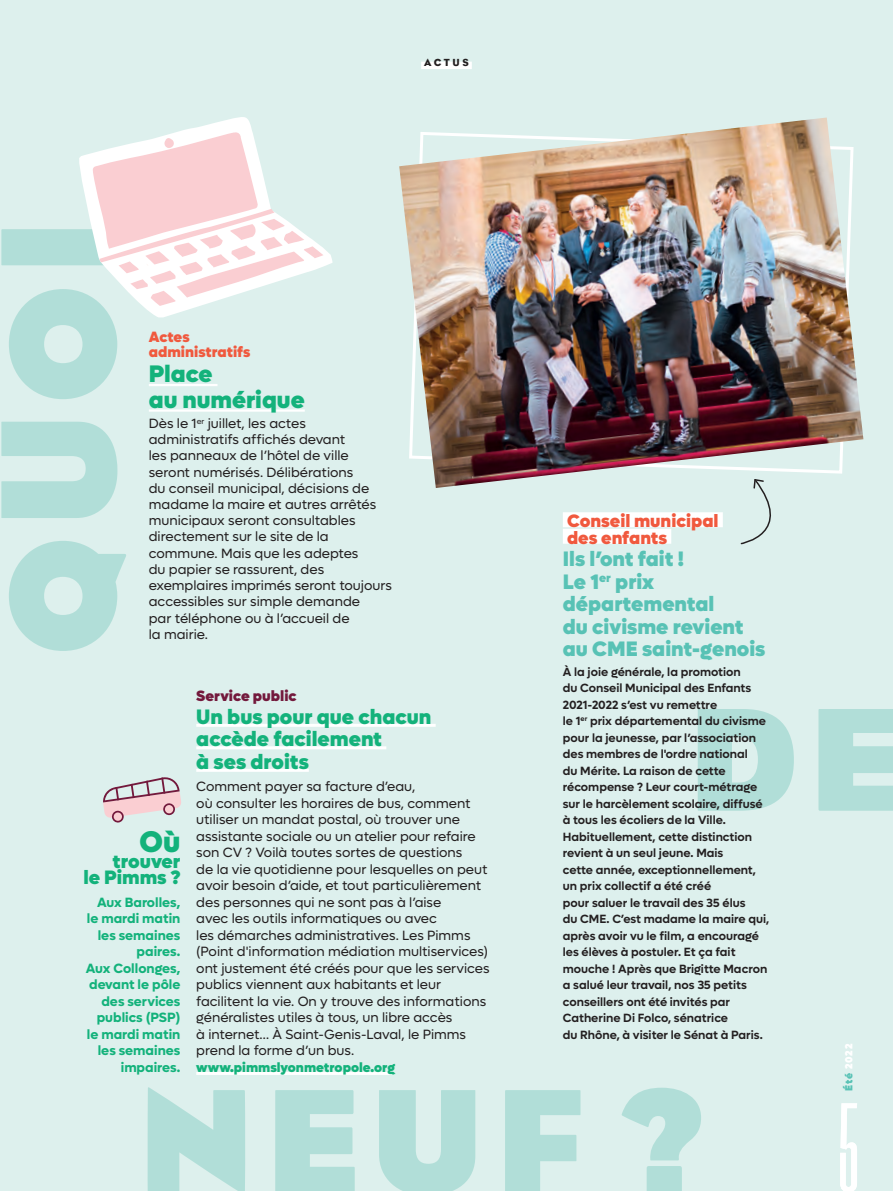
<style>
.page{position:relative;width:893px;height:1191px;background:#ddf0ed}
.page>*{position:absolute;margin:0;border:0;box-sizing:border-box;transform-origin:0 0}
.t1{font:500 93.9px "Tusker Grotesk 2500";color:#fff}
.t2{font:900 30px "Lufga";color:#13b27b}
.t3{font:900 24px/25.5px "Lufga";color:#13b27b}
.t4{font:900 21px/22.5px "Lufga";color:#58c2b5}
.t5{font:900 21px/22.5px "Lufga";color:#13b27b}
.t6{font:900 19.5px/16.2px "Lufga";color:#13b27b;text-align:right}
.t7{font:900 18px/16.5px "Lufga";color:#f0593e}
.t8{font:900 15px/15px "Lufga";color:#f0593e}
.t9{font:900 15px "Lufga";color:#73193c}
.t10{font:13.5px/16.5px "Lufga";color:#231f20}
.t11{font:700 13.5px/16.5px "Lufga";color:#13b27b;text-align:right}
.t12{font:900 13.5px "Lufga";color:#13b27b}
.t13{font:600 12px/16.5px "Lufga";color:#231f20}
.t14{font:900 10.5px "Lufga";letter-spacing:.07em;color:#fff}
.t15{font:10.5px "Bureau Eagle";letter-spacing:.25em;color:#231f20}
.s1{color:#58c2b5}
</style>
<div class="page">
<div style="left:421px;top:62px;width:51px;height:7px;background:#fff"></div>
<svg style="left:1px;top:229px;width:125px;height:422px;fill:#b1ded8"></svg>
<svg style="left:698px;top:709px;width:195px;height:102px"></svg>
<svg style="left:147px;top:1087px;width:554px;height:104px;fill:#b1ded8"></svg>
<hr style="left:149px;top:384px;width:69px;height:2px;background:#fff">
<hr style="left:149px;top:409px;width:156px;height:3px;background:#fff">
<div style="left:563px;top:512px;width:160px;height:15px;background:#fff"></div>
<div style="left:563px;top:529px;width:108px;height:15px;background:#fff"></div>
<img style="left:399px;top:117px;width:464px;height:371px">
<svg style="left:740px;top:477px;width:56px;height:68px"></svg>
<svg style="left:76px;top:117px;width:257px;height:200px"></svg>
<svg style="left:92px;top:132px;width:231px;height:174px"></svg>
<hr style="left:196px;top:724px;width:240px;height:3px;background:#fff">
<hr style="left:196px;top:746px;width:190px;height:3px;background:#fff">
<hr style="left:196px;top:769px;width:113px;height:3px;background:#fff">
<hr style="left:196px;top:1072px;width:199px;height:3px;background:#fff">
<svg style="left:103px;top:777px;width:78px;height:46px"></svg>
<svg style="left:165px;top:804px;width:9px;height:9px"></svg>
<svg style="left:113px;top:812px;width:9px;height:9px"></svg>
<p class="t15" style="left:424px;top:56px;width:46px">ACTUS</p>
<p class="t8" style="left:149px;top:329px;width:103px">Actes administratifs</p>
<h3 class="t3" style="left:149px;top:361px;width:157px">Place<br>au numérique</h3>
<p class="t10" style="left:149px;top:415px;width:245px">Dès le 1<sup>er</sup> juillet, les actes administratifs affichés devant<br>les panneaux de l’hôtel de ville seront numérisés. Délibérations<br>du conseil municipal, décisions de madame la maire et autres arrêtés municipaux seront consultables directement sur le site de la commune. Mais que les adeptes<br>du papier se rassurent, des exemplaires imprimés seront toujours accessibles sur simple demande<br>par téléphone ou à l’accueil de<br>la mairie.</p>
<h2 class="t2" style="left:140px;top:823px;width:42px">Où</h2>
<h3 class="t6" style="left:83px;top:853px;width:98px">trouver<br>le Pimms ?</h3>
<p class="t11" style="left:86px;top:894px;width:96px">Aux Barolles, le mardi matin les semaines paires.<br>Aux Collonges, devant le pôle des services publics (PSP) le mardi matin les semaines impaires.</p>
<p class="t9" style="left:196px;top:687px;width:102px">Service public</p>
<h3 class="t5" style="left:196px;top:705px;width:237px">Un bus pour que chacun accède facilement<br>à ses droits</h3>
<p class="t10" style="left:196px;top:778px;width:295px">Comment payer sa facture d’eau,<br>où consulter les horaires de bus, comment utiliser un mandat postal, où trouver une assistante sociale ou un atelier pour refaire son CV ? Voilà toutes sortes de questions<br>de la vie quotidienne pour lesquelles on peut avoir besoin d’aide, et tout particulièrement des personnes qui ne sont pas à l’aise<br>avec les outils informatiques ou avec<br>les démarches administratives. Les Pimms (Point d'information médiation multiservices) ont justement été créés pour que les services publics viennent aux habitants et leur facilitent la vie. On y trouve des informations généralistes utiles à tous, un libre accès<br>à internet… À Saint‑Genis-Laval, le Pimms prend la forme d’un bus.</p>
<p class="t12" style="left:196px;top:1059px;width:200px">www.pimmslyonmetropole.org</p>
<h3 class="t7" style="left:567px;top:513px;width:153px">Conseil municipal des enfants</h3>
<h3 class="t4" style="left:563px;top:548px;width:204px">Ils l’ont fait !<br>Le 1<sup>er</sup> prix départemental<br>du civisme revient au CME saint-genois</h3>
<p class="t13" style="left:563px;top:663px;width:208px">À la joie générale, la promotion<br>du Conseil Municipal des Enfants<br>2021-2022 s’est vu remettre<br>le 1<sup>er</sup> prix départemental du civisme pour la jeunesse, par l’association des membres de l'ordre national<br>du Mérite. La raison de cette récompense ? Leur court-métrage sur le harcèlement scolaire, diffusé à tous les écoliers de la Ville.<br>Habituellement, cette distinction revient à un seul jeune. Mais<br>cette année, exceptionnellement, un prix collectif a été créé<br>pour saluer le travail des 35 élus<br>du CME. C’est madame la maire qui, après avoir vu le film, a encouragé les élèves à postuler. Et ça fait mouche ! Après que Brigitte Macron a salué leur travail, nos 35 petits conseillers ont été invités par<br>Catherine Di Folco, sénatrice<br>du Rhône, à visiter le Sénat à Paris.</p>
<p class="t14" style="left:843px;top:1091px;width:49px;rotate:-90deg"><span class="s1">été</span> 2022</p>
<h1 class="t1" style="left:838px;top:1093px;width:23px">5</h1>
</div>
